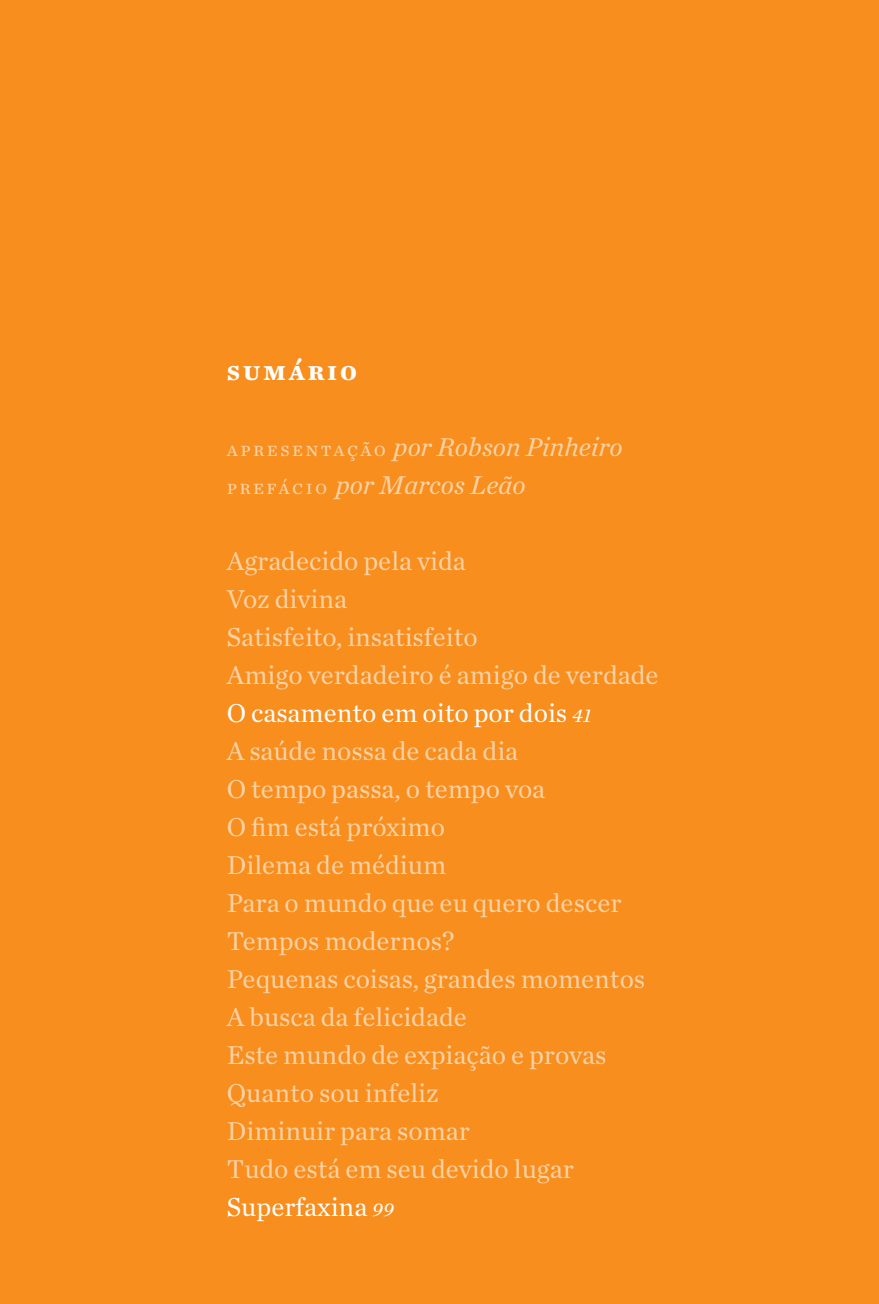
<style>
.page{position:relative;width:879px;height:1304px;background:#f78e1e}
.page>*{position:absolute;margin:0;border:0;box-sizing:border-box;transform-origin:0 0}
.t1{font:27px/38px "Chronicle Text G1";color:#fcd2a5}
.t2{font:italic 27px/38px "Chronicle Text G1";color:#fcd2a5}
.t3{font:700 27px "Chronicle Text G1";letter-spacing:.1em;color:#fff}
.s1{font-style:normal;font-size:20px}
.s2{color:#fff}
.s3{font-style:italic;font-size:20px;color:#fff}
</style>
<div class="page">
<p class="t3" style="left:227px;top:350px;width:132px">sumário</p>
<p class="t2" style="left:227px;top:427px;width:397px"><span class="s1">apresentação</span> por Robson Pinheiro <span class="s1">prefácio</span> por Marcos Leão</p>
<p class="t1" style="left:227px;top:541px;width:433px">Agradecido pela vida<br>Voz divina<br>Satisfeito, insatisfeito<br>Amigo verdadeiro é amigo de verdade<br><span class="s2">O casamento em oito por dois</span> <span class="s3">41<br></span>A saúde nossa de cada dia<br>O tempo passa, o tempo voa<br>O fim está próximo<br>Dilema de médium<br>Para o mundo que eu quero descer<br>Tempos modernos?<br>Pequenas coisas, grandes momentos<br>A busca da felicidade<br>Este mundo de expiação e provas<br>Quanto sou infeliz<br>Diminuir para somar<br>Tudo está em seu devido lugar<br><span class="s2">Superfaxina</span> <span class="s3">99</span></p>
</div>
